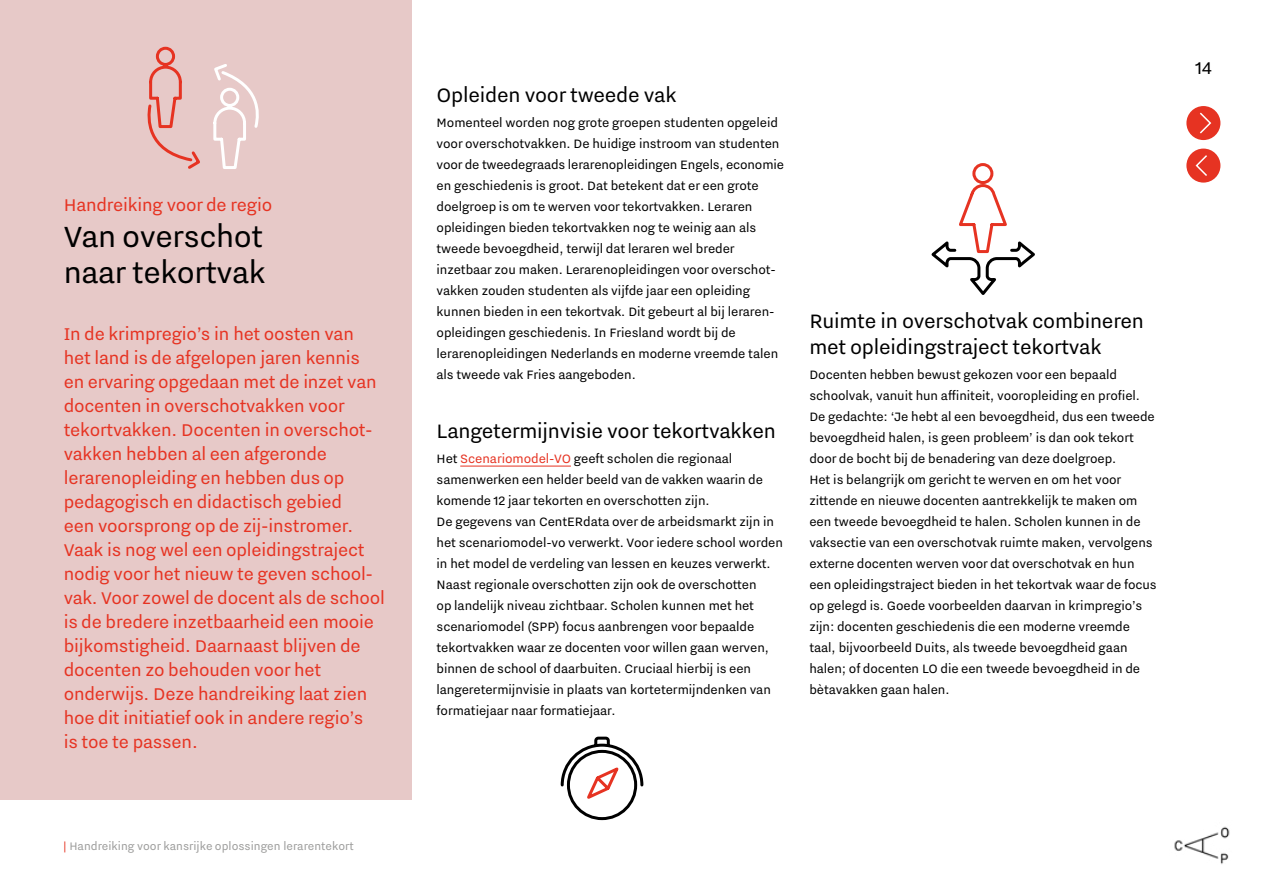
<style>
.page{position:relative;width:1263px;height:893px;background:#fff}
.page>*{position:absolute;margin:0;border:0;box-sizing:border-box;transform-origin:0 0}
.Inleiding{font:36px/36px "Nitti Grotesk";letter-spacing:-.01em;color:#000}
.Tussenkopje{font:24px/25.5px "Nitti Grotesk";letter-spacing:-.01em;color:#000}
.Inleiding-2{font:21px/24px "Nitti Grotesk";letter-spacing:-.01em;color:#e63322}
.Heading_groot_rood{font:21px "Nitti Grotesk";color:#000}
.Body_tekst{font:15px/21px "Nitti Grotesk";letter-spacing:-.005em;color:#000}
.t1{font:13.5px "Nitti Grotesk";color:#9d9d9c}
.s1{color:#e63322}
</style>
<div class="page">
<div style="left:1186px;top:106px;width:34px;height:34px;background:#e63322;border-radius:50%"></div>
<svg style="left:1200px;top:112px;width:12px;height:22px"></svg>
<div style="left:1186px;top:149px;width:34px;height:34px;background:#e63322;border-radius:50%"></div>
<svg style="left:1195px;top:155px;width:12px;height:21px"></svg>
<img style="left:1174px;top:826px;width:56px;height:38px">
<div style="left:0;top:0;width:411px;height:799px;background:#e7c9c8"></div>
<hr style="left:460px;top:466px;width:111px;height:1px;background:#e63322">
<svg style="left:931px;top:163px;width:104px;height:132px"></svg>
<svg style="left:147px;top:46px;width:53px;height:123px"></svg>
<svg style="left:213px;top:64px;width:46px;height:105px"></svg>
<svg style="left:560px;top:736px;width:84px;height:85px"></svg>
<p class="Inleiding-2" style="left:64px;top:192px;width:210px">Handreiking voor de regio</p>
<p class="Inleiding" style="left:64px;top:218px;width:204px">Van overschot naar tekortvak</p>
<p class="Inleiding-2" style="left:64px;top:321px;width:323px">In de krimpregio’s in het oosten van het land is de afgelopen jaren kennis en ervaring opgedaan met de inzet van docenten in overschotvakken voor tekortvakken. Docenten in overschot&shy;vakken hebben al een afgeronde lerarenopleiding en hebben dus op pedagogisch en didactisch gebied<br>een voorsprong op de zij-instromer.<br>Vaak is nog wel een opleidingstraject nodig voor het nieuw te geven school&shy;vak. Voor zowel de docent als de school is de bredere inzetbaarheid een mooie bijkomstigheid. Daarnaast blijven de docenten zo behouden voor het onderwijs. Deze handreiking laat zien hoe dit initiatief ook in andere regio’s<br>is toe te passen.</p>
<p class="t1" style="left:63px;top:839px;width:292px"><span class="s1">|</span> Handreiking voor kansrijke oplossingen lerarentekort</p>
<p class="Tussenkopje" style="left:437px;top:81px;width:242px">Opleiden voor tweede vak</p>
<p class="Body_tekst" style="left:437px;top:112px;width:349px">Momenteel worden nog grote groepen studenten opgeleid voor overschotvakken. De huidige instroom van studenten voor de tweedegraads lerarenopleidingen Engels, economie en geschiedenis is groot. Dat betekent dat er een grote doelgroep is om te werven voor tekortvakken. Leraren</p>
<p class="Body_tekst" style="left:437px;top:217px;width:343px">opleidingen bieden tekortvakken nog te weinig aan als tweede bevoegdheid, terwijl dat leraren wel breder inzetbaar zou maken. Lerarenopleidingen voor overschot&shy;vakken zouden studenten als vijfde jaar een opleiding kunnen bieden in een tekortvak. Dit gebeurt al bij leraren&shy;opleidingen geschiedenis. In Friesland wordt bij de lerarenopleidingen Nederlands en moderne vreemde talen als tweede vak Fries aangeboden.</p>
<p class="Tussenkopje" style="left:437px;top:417px;width:341px">Langetermijnvisie voor tekortvakken</p>
<p class="Body_tekst" style="left:437px;top:448px;width:348px">Het <span class="s1">Scenariomodel-VO</span> geeft scholen die regionaal samenwerken een helder beeld van de vakken waarin de komende 12 jaar tekorten en overschotten zijn.<br>De gegevens van CentERdata over de arbeidsmarkt zijn in het scenariomodel-vo verwerkt. Voor iedere school worden in het model de verdeling van lessen en keuzes verwerkt.<br>Naast regionale overschotten zijn ook de overschotten<br>op landelijk niveau zichtbaar. Scholen kunnen met het scenariomodel (SPP) focus aanbrengen voor bepaalde tekortvakken waar ze docenten voor willen gaan werven, binnen de school of daarbuiten. Cruciaal hierbij is een langeretermijnvisie in plaats van kortetermijndenken van formatiejaar naar formatiejaar.</p>
<p class="Tussenkopje" style="left:809px;top:308px;width:336px">Ruimte in overschotvak combineren met opleidingstraject tekortvak</p>
<p class="Body_tekst" style="left:809px;top:364px;width:349px">Docenten hebben bewust gekozen voor een bepaald schoolvak, vanuit hun affiniteit, vooropleiding en profiel.<br>De gedachte: ‘Je hebt al een bevoegdheid, dus een tweede bevoegdheid halen, is geen probleem’ is dan ook tekort door de bocht bij de benadering van deze doelgroep.<br>Het is belangrijk om gericht te werven en om het voor zittende en nieuwe docenten aantrekkelijk te maken om een tweede bevoegdheid te halen. Scholen kunnen in de vaksectie van een overschotvak ruimte maken, vervolgens externe docenten werven voor dat overschotvak en hun een opleidingstraject bieden in het tekortvak waar de focus op gelegd is. Goede voorbeelden daarvan in krimpregio’s zijn: docenten geschiedenis die een moderne vreemde taal, bijvoorbeeld Duits, als tweede bevoegdheid gaan halen; of docenten LO die een tweede bevoegdheid in de bètavakken gaan halen.</p>
<p class="Heading_groot_rood" style="left:1195px;top:56px;width:18px">14</p>
</div>
